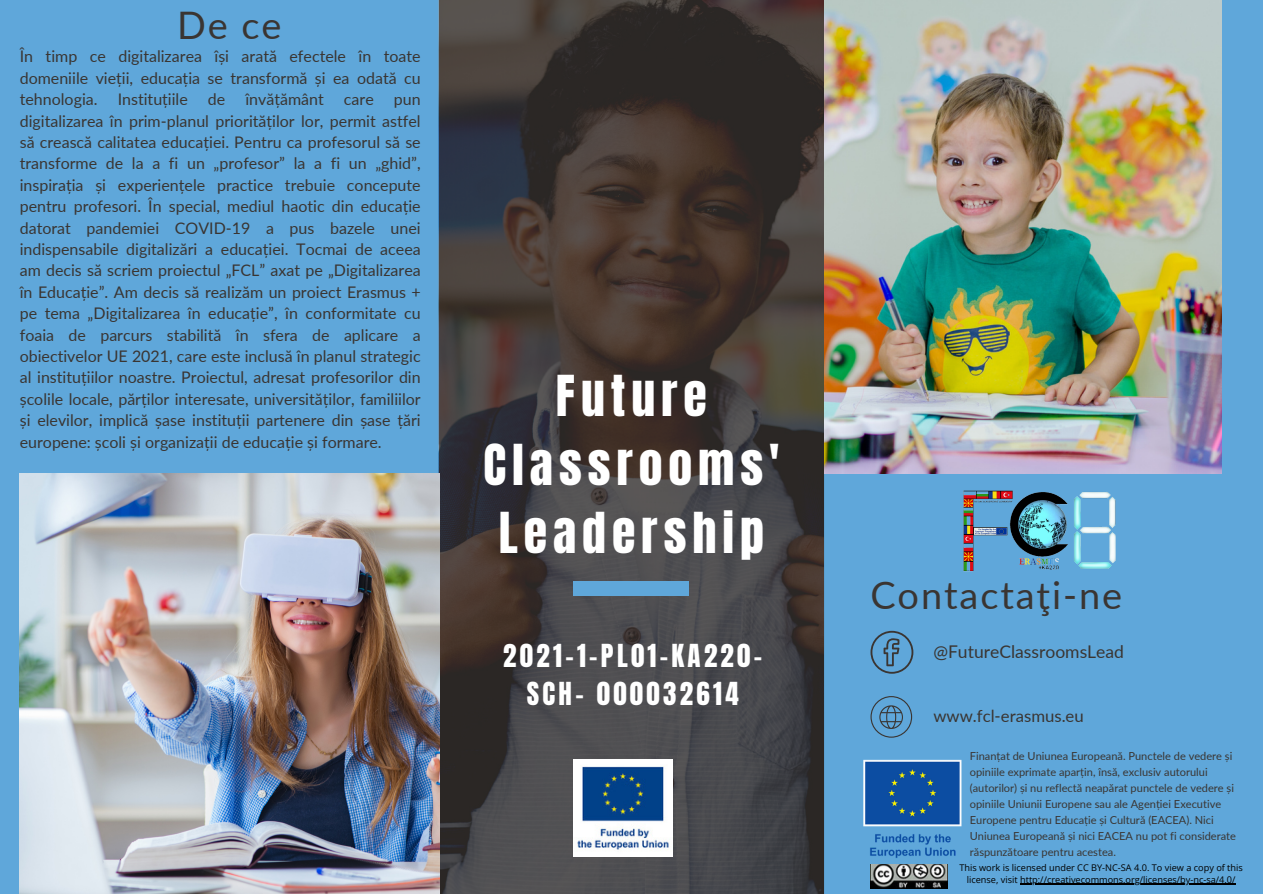
<style>
.page{position:relative;width:1263px;height:894px;background:#fff}
.page>*{position:absolute;margin:0;border:0;box-sizing:border-box;transform-origin:0 0}
.t1{font:48px/68.7px "Anton";letter-spacing:.125em;color:#fff;text-align:center}
.t2{font:37.95px "Lato";letter-spacing:.05em;color:#3a3532}
.t3{font:27px/38.2px "Anton";letter-spacing:.125em;color:#fff;text-align:center}
.t4{font:17.55px "Lato";color:#3a3532}
.t5{font:16.8px "Lato";color:#3a3532}
.t6{font:16.05px/21.3px "Lato";color:#3a3532;text-align:justify}
.t7{font:11.1px/15.9px "Lato";color:#3a3532}
.t8{font:9.15px/11.2px "Open Sans";color:#000;text-align:center}
</style>
<div class="page">
<div style="left:0;top:0;width:1263px;height:893px;background:#5fa7da"></div>
<img style="left:824px;top:0;width:397px;height:473px">
<img style="left:439px;top:0;width:385px;height:893px">
<svg style="left:870px;top:696px;width:42px;height:41px"></svg>
<img style="left:20px;top:473px;width:419px;height:420px">
<div style="left:574px;top:580px;width:115px;height:15px;background:#5fa7da"></div>
<img style="left:863px;top:759px;width:99px;height:99px">
<svg style="left:870px;top:630px;width:43px;height:43px"></svg>
<img style="left:958px;top:466px;width:162px;height:106px">
<img style="left:573px;top:759px;width:99px;height:96px">
<img style="left:870px;top:864px;width:78px;height:24px">
<hr style="left:1020px;top:883px;width:215px;height:1px;background:#000">
<p class="t2" style="left:177px;top:2px;width:106px">De ce</p>
<p class="t6" style="left:20px;top:46px;width:402px">În timp ce digitalizarea își arată efectele în toate domeniile vieții, educația se transformă și ea odată cu tehnologia.</p>
<p class="t6" style="left:118px;top:88px;width:72px">Instituțiile</p>
<p class="t6" style="left:208px;top:88px;width:19px">de</p>
<p class="t6" style="left:245px;top:88px;width:80px">învățământ</p>
<p class="t6" style="left:344px;top:88px;width:31px">care</p>
<p class="t6" style="left:20px;top:88px;width:402px;text-indent:374px">pun digitalizarea în prim-planul priorităților lor, permit astfel să crească calitatea educației. Pentru ca profesorul să se transforme de la a fi un „profesor” la a fi un „ghid”, inspirația și experiențele practice trebuie concepute pentru profesori. În special, mediul haotic din educație datorat pandemiei COVID-19 a pus bazele unei indispensabile digitalizări a educației. Tocmai de aceea am decis să scriem proiectul „FCL” axat pe „Digitalizarea în Educație”. Am decis să realizăm un proiect Erasmus + pe tema „Digitalizarea în educație”, în conformitate cu foaia de parcurs stabilită în sfera de aplicare a obiectivelor UE 2021, care este inclusă în planul strategic al instituțiilor noastre. Proiectul, adresat profesorilor din școlile locale, părților interesate, universităților, familiilor și elevilor, implică șase instituții partenere din șase țări europene: școli și organizații de educație și formare.</p>
<p class="t1" style="left:484px;top:362px;width:297px">Future<br>Classrooms'<br>Leadership</p>
<p class="t3" style="left:503px;top:636px;width:261px">2021-1-PL01-KA220-<br>SCH- 000032614</p>
<p class="t2" style="left:870px;top:571px;width:253px">Contactaţi-ne</p>
<p class="t4" style="left:933px;top:640px;width:192px">@FutureClassroomsLead</p>
<p class="t5" style="left:933px;top:704px;width:152px">www.fcl-erasmus.eu</p>
<p class="t7" style="left:970px;top:748px;width:268px">Finanțat de Uniunea Europeană. Punctele de vedere și opiniile exprimate aparțin, însă, exclusiv autorului (autorilor) și nu reflectă neapărat punctele de vedere și opiniile Uniunii Europene sau ale Agenției Executive Europene pentru Educație și Cultură (EACEA). Nici Uniunea Europeană și nici EACEA nu pot fi considerate răspunzătoare pentru acestea.</p>
<p class="t8" style="left:959px;top:861px;width:285px">This work is licensed under CC BY-NC-SA 4.0. To view a copy of this license, visit http://creativecommons.org/licenses/by-nc-sa/4.0/</p>
</div>
